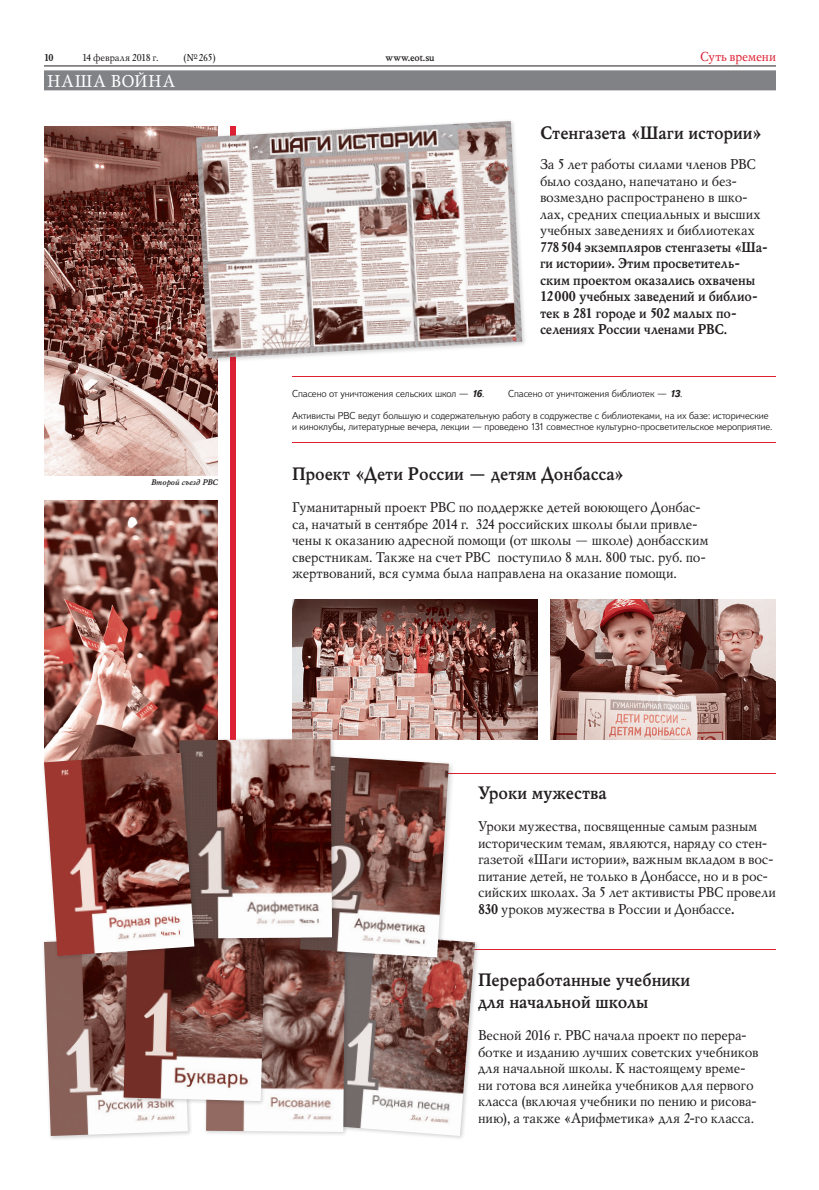
<style>
.page{position:relative;width:819px;height:1190px;background:#fff}
.page>*{position:absolute;margin:0;border:0;box-sizing:border-box;transform-origin:0 0}
.Subheader_left{font:700 18px/22px "Mysl";color:#231f20}
.t1{font:17px "Mysl";color:#fff}
.Big_Text{font:14px/16.5px "Mysl";letter-spacing:-.01em;color:#231f20}
.Big_Text-2{font:700 14px/16.5px "Mysl";letter-spacing:-.005em;color:#231f20}
.t2{font:13px "Mysl";letter-spacing:-.01em;color:#dd2033}
.TB_Text{font:300 10px/11px "Textbook New";letter-spacing:-.005em;color:#231f20}
.t3{font:10px "Mysl";letter-spacing:-.015em;color:#231f20}
.t4{font:700 10px "Mysl";letter-spacing:-.015em;color:#231f20}
.t5{font:italic 700 8px "Mysl";color:#231f20}
.s1{font-weight:400}
.s2{font-weight:700;font-style:italic}
.s3{font-weight:700}
</style>
<div class="page">
<hr style="left:44px;top:66px;width:732px;height:1px;background:#231f20">
<div style="left:44px;top:70px;width:732px;height:20px;background:#808285"></div>
<hr style="left:264px;top:949px;width:512px;height:1px;background:#dd2033">
<hr style="left:276px;top:773px;width:500px;height:1px;background:#dd2033">
<div style="left:321px;top:929px;width:159px;height:212px;background:#231f20;opacity:.2"></div>
<img style="left:350px;top:932px;width:125px;height:204px">
<div style="left:204px;top:934px;width:146px;height:203px;background:#231f20;opacity:.2"></div>
<img style="left:206px;top:944px;width:139px;height:188px">
<div style="left:297px;top:752px;width:158px;height:212px;background:#231f20;opacity:.2"></div>
<img style="left:300px;top:755px;width:149px;height:203px">
<img style="left:292px;top:599px;width:246px;height:141px">
<img style="left:550px;top:599px;width:226px;height:141px">
<hr style="left:292px;top:442px;width:484px;height:1px;background:#dd2033">
<hr style="left:292px;top:376px;width:484px;height:1px;background:#dd2033">
<img style="left:44px;top:126px;width:174px;height:350px">
<img style="left:44px;top:500px;width:174px;height:251px">
<div style="left:230px;top:126px;width:6px;height:856px;background:#dd2033"></div>
<div style="left:193px;top:118px;width:335px;height:245px;background:#231f20;opacity:.2"></div>
<img style="left:196px;top:121px;width:326px;height:237px">
<div style="left:41px;top:935px;width:152px;height:206px;background:#231f20;opacity:.2"></div>
<img style="left:44px;top:961px;width:144px;height:175px">
<div style="left:121px;top:901px;width:150px;height:205px;background:#231f20;opacity:.2"></div>
<img style="left:124px;top:944px;width:142px;height:157px">
<div style="left:177px;top:736px;width:160px;height:208px;background:#231f20;opacity:.2"></div>
<img style="left:179px;top:739px;width:153px;height:200px">
<div style="left:42px;top:751px;width:157px;height:210px;background:#231f20;opacity:.2"></div>
<img style="left:44px;top:753px;width:150px;height:203px">
<p class="t4" style="left:44px;top:50px;width:11px">10</p>
<p class="t3" style="left:82px;top:51px;width:78px">14 февраля 2018 г.</p>
<p class="t3" style="left:183px;top:51px;width:35px">(№265)</p>
<p class="t4" style="left:386px;top:50px;width:51px">www.eot.su</p>
<p class="t2" style="left:700px;top:48px;width:77px">Суть времени</p>
<p class="t1" style="left:47px;top:70px;width:130px">Наша война</p>
<p class="Subheader_left" style="left:540px;top:121px;width:224px">Стенгазета «Шаги истории»</p>
<p class="Big_Text-2" style="left:540px;top:156px;width:230px"><span class="s1">За 5 лет работы силами членов РВС было создано, напечатано и без&shy;возмездно распространено в шко&shy;лах, средних специальных и высших учебных заведениях и библиотеках<br></span>778504 экземпляров стенгазеты «Ша&shy;ги истории». Этим просветитель&shy;ским проектом оказались охвачены<br>12000 учебных заведений и библио&shy;тек в 281 городе и 502 малых по&shy;селениях России членами РВС.</p>
<p class="t5" style="left:151px;top:476px;width:68px">Второй съезд РВС</p>
<p class="TB_Text" style="left:292px;top:388px;width:194px">Спасено от уничтожения сельских школ — <span class="s2">16</span>.</p>
<p class="TB_Text" style="left:508px;top:388px;width:176px">Спасено от уничтожения библиотек — <span class="s2">13</span>.</p>
<p class="TB_Text" style="left:292px;top:410px;width:482px">Активисты РВС ведут большую и содержательную работу в содружестве с библиотеками, на их базе: исторические и киноклубы, литературные вечера, лекции — проведено 131 совместное культурно-просветительское мероприятие.</p>
<p class="Subheader_left" style="left:292px;top:462px;width:334px">Проект «Дети России — детям Донбасса»</p>
<p class="Big_Text" style="left:292px;top:499px;width:418px">Гуманитарный проект РВС по поддержке детей воюющего Донбас&shy;са, начатый в сентябре 2014 г. 324 российских школы были привле&shy;чены к оказанию адресной помощи (от школы — школе) донбасским сверстникам. Также на счет РВС поступило 8 млн. 800 тыс. руб. по&shy;жертвований, вся сумма была направлена на оказание помощи.</p>
<p class="Subheader_left" style="left:478px;top:781px;width:130px">Уроки мужества</p>
<p class="Big_Text" style="left:478px;top:818px;width:299px">Уроки мужества, посвященные самым разным историческим темам, являются, наряду со стен&shy;газетой «Шаги истории», важным вкладом в вос&shy;питание детей, не только в Донбассе, но и в рос&shy;сийских школах. За 5 лет активисты РВС провели <span class="s3">830</span> уроков мужества в России и Донбассе<span class="s3">.</span></p>
<p class="Subheader_left" style="left:478px;top:968px;width:214px">Переработанные учебники для начальной школы</p>
<p class="Big_Text" style="left:478px;top:1027px;width:282px">Весной 2016 г. РВС начала проект по перера&shy;ботке и изданию лучших советских учебников для начальной школы. К настоящему време&shy;ни готова вся линейка учебников для первого класса (включая учебники по пению и рисова&shy;нию), а также «Арифметика» для 2-го класса.</p>
</div>
